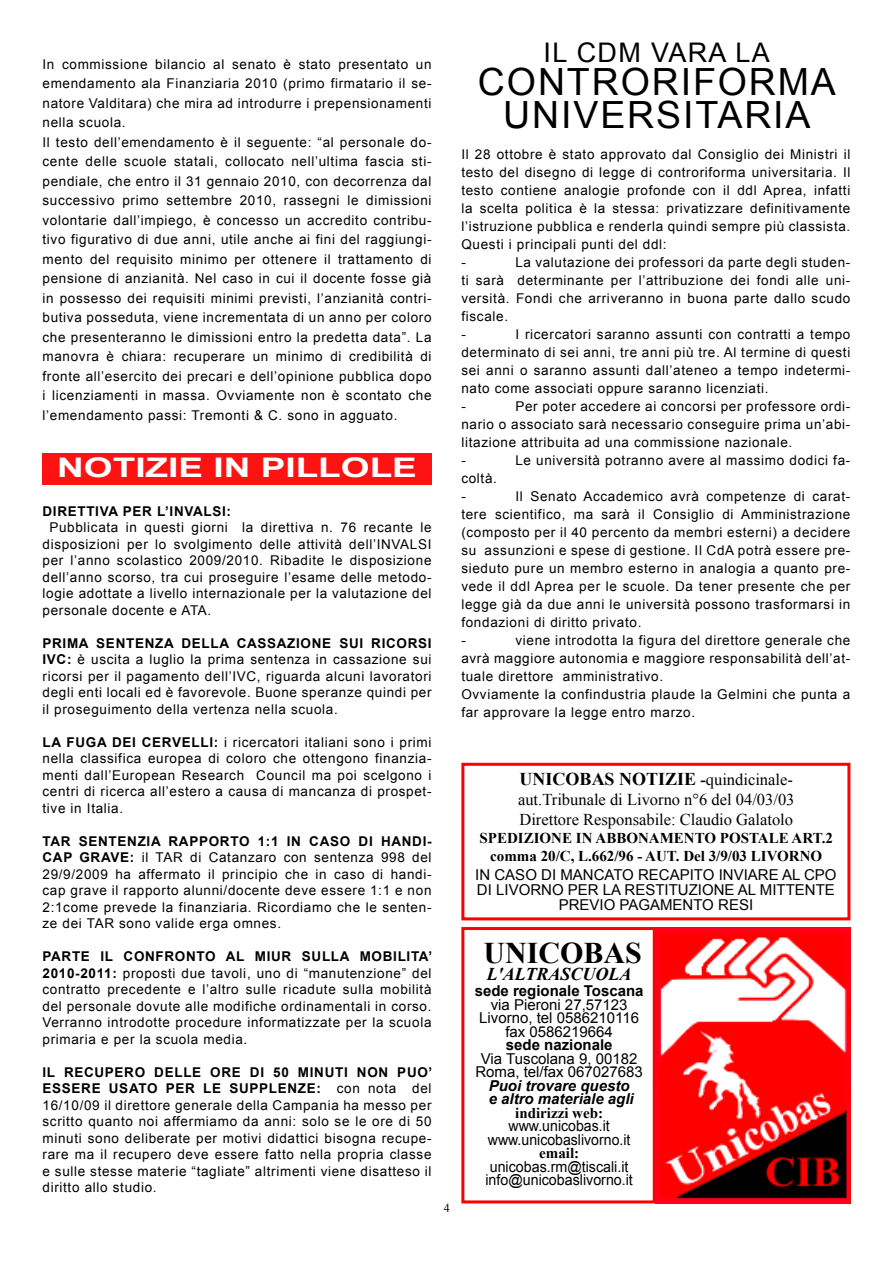
<style>
.page{position:relative;width:893px;height:1263px;background:#fff}
.page>*{position:absolute;margin:0;border:0;box-sizing:border-box;transform-origin:0 0}
.t1{font:37.5px "Arial";letter-spacing:.05em;color:#000}
.t2{font:700 30px "Times New Roman";color:#000}
.t3{font:700 27px "Arial";color:#fff;scale:1.37 1}
.t4{font:27px "Arial";letter-spacing:.05em;color:#000}
.t5{font:700 18px "Times New Roman";color:#000}
.t6{font:italic 700 18px "Times New Roman";color:#000}
.t7{font:16.5px "Times New Roman";color:#000}
.t8{font:15px/13.5px "Arial";color:#000;text-align:center}
.t9{font:700 15px/18px "Times New Roman";color:#000;text-align:center}
.t10{font:15px/13.5px "Arial";color:#000;text-align:center;scale:.95 1}
.t11{font:italic 700 15px/13.5px "Arial";color:#000;text-align:center}
.t12{font:15px "Arial";color:#000;scale:.94 1}
.t13{font:13.5px/16.5px "Arial";letter-spacing:.05em;color:#000;text-align:justify}
.t14{font:700 13.5px "Arial";letter-spacing:.05em;color:#000}
.t15{font:12px "Times New Roman";color:#000}
.s1{font-weight:700}
.s2{font-size:16.5px}
.s3{font-weight:400;font-size:16.5px}
.s4{font-weight:700;font-style:italic}
.s5{font-family:"Times New Roman";font-style:normal}
.s6{font-weight:400;font-style:normal}
.s7{font-family:"Times New Roman";font-weight:700}
</style>
<div class="page">
<img style="left:656px;top:927px;width:194px;height:276px">
<div style="left:461px;top:763px;width:389px;height:157px;border:3px solid #f00"></div>
<div style="left:461px;top:927px;width:195px;height:276px;border:3px solid #f00"></div>
<div style="left:43px;top:453px;width:389px;height:32px;background:#ff1212"></div>
<p class="t13" style="left:43px;top:55px;width:391px;line-height:19.5px">In commissione bilancio al senato è stato presentato un emendamento ala Finanziaria 2010 (primo firmatario il se&shy;natore Valditara) che mira ad introdurre i prepensionamenti nella scuola.</p>
<p class="t13" style="left:43px;top:133px;width:391px;line-height:19.5px">Il testo dell’emendamento è il seguente: “al personale do&shy;cente delle scuole statali, collocato nell’ultima fascia sti&shy;pendiale, che entro il 31 gennaio 2010, con decorrenza dal successivo primo settembre 2010, rassegni le dimissioni volontarie dall’impiego, è concesso un accredito contribu&shy;tivo figurativo di due anni, utile anche ai fini del raggiungi&shy;mento del requisito minimo per ottenere il trattamento di pensione di anzianità. Nel caso in cui il docente fosse già in possesso dei requisiti minimi previsti, l’anzianità contri&shy;butiva posseduta, viene incrementata di un anno per coloro che presenteranno le dimissioni entro la predetta data”. La manovra è chiara: recuperare un minimo di credibilità di fronte all’esercito dei precari e dell’opinione pubblica dopo i licenziamenti in massa. Ovviamente non è scontato che l’emendamento passi: Tremonti &amp; C. sono in agguato.</p>
<p class="t3" style="left:57px;top:450px;width:264px">NOTIZIE IN PILLOLE</p>
<p class="t14" style="left:43px;top:502px;width:190px">DIRETTIVA PER L’INVALSI:</p>
<p class="t13" style="left:43px;top:519px;width:391px;text-indent:7px">Pubblicata in questi giorni la direttiva n. 76 recante le disposizioni per lo svolgimento delle attività dell’INVALSI per l’anno scolastico 2009/2010. Ribadite le disposizione dell’anno scorso, tra cui proseguire l’esame delle metodo&shy;logie adottate a livello internazionale per la valutazione del personale docente e ATA.</p>
<p class="t13" style="left:43px;top:635px;width:391px"><span class="s1">PRIMA SENTENZA DELLA CASSAZIONE SUI RICORSI IVC:</span> è uscita a luglio la prima sentenza in cassazione sui ricorsi per il pagamento dell’IVC, riguarda alcuni lavoratori degli enti locali ed è favorevole. Buone speranze quindi per il proseguimento della vertenza nella scuola.</p>
<p class="t13" style="left:43px;top:734px;width:391px"><span class="s1">LA FUGA DEI CERVELLI:</span> i ricercatori italiani sono i primi nella classifica europea di coloro che ottengono finanzia&shy;menti dall’European Research Council ma poi scelgono i centri di ricerca all’estero a causa di mancanza di prospet&shy;tive in Italia.</p>
<p class="t13" style="left:43px;top:833px;width:391px"><span class="s1">TAR SENTENZIA RAPPORTO 1:1 IN CASO DI HANDI-CAP GRAVE:</span> il TAR di Catanzaro con sentenza 998 del 29/9/2009 ha affermato il principio che in caso di handi&shy;cap grave il rapporto alunni/docente deve essere 1:1 e non 2:1come prevede la finanziaria. Ricordiamo che le senten&shy;ze dei TAR sono valide erga omnes.</p>
<p class="t13" style="left:43px;top:948px;width:391px"><span class="s1">PARTE IL CONFRONTO AL MIUR SULLA MOBILITA’ 2010-2011:</span> proposti due tavoli, uno di “manutenzione” del contratto precedente e l’altro sulle ricadute sulla mobilità del personale dovute alle modifiche ordinamentali in corso.<br>Verranno introdotte procedure informatizzate per la scuola primaria e per la scuola media.</p>
<p class="t13" style="left:43px;top:1064px;width:391px"><span class="s1">IL RECUPERO DELLE ORE DI 50 MINUTI NON PUO’ ESSERE USATO PER LE SUPPLENZE:</span> con nota del 16/10/09 il direttore generale della Campania ha messo per scritto quanto noi affermiamo da anni: solo se le ore di 50 minuti sono deliberate per motivi didattici bisogna recupe&shy;rare ma il recupero deve essere fatto nella propria classe e sulle stesse materie “tagliate” altrimenti viene disatteso il diritto allo studio.</p>
<p class="t15" style="left:444px;top:1200px;width:7px">4</p>
<p class="t4" style="left:544px;top:35px;width:228px">IL CDM VARA LA</p>
<p class="t1" style="left:478px;top:57px;width:359px">CONTRORIFORMA</p>
<p class="t1" style="left:503px;top:90px;width:309px">UNIVERSITARIA</p>
<p class="t13" style="left:461px;top:145px;width:391px;line-height:18px">Il 28 ottobre è stato approvato dal Consiglio dei Ministri il testo del disegno di legge di controriforma universitaria. Il testo contiene analogie profonde con il ddl Aprea, infatti la scelta politica è la stessa: privatizzare definitivamente l’istruzione pubblica e renderla quindi sempre più classista.<br>Questi i principali punti del ddl:</p>
<p class="t13" style="left:461px;top:254px;width:6px">-</p>
<p class="t13" style="left:461px;top:253px;width:391px;line-height:18px;text-indent:54px">La valutazione dei professori da parte degli studen&shy;ti sarà determinante per l’attribuzione dei fondi alle uni&shy;versità. Fondi che arriveranno in buona parte dallo scudo fiscale.</p>
<p class="t13" style="left:461px;top:326px;width:6px">-</p>
<p class="t13" style="left:461px;top:325px;width:391px;line-height:18px;text-indent:54px">I ricercatori saranno assunti con contratti a tempo determinato di sei anni, tre anni più tre. Al termine di questi sei anni o saranno assunti dall’ateneo a tempo indetermi&shy;nato come associati oppure saranno licenziati.</p>
<p class="t13" style="left:461px;top:398px;width:6px">-</p>
<p class="t13" style="left:461px;top:397px;width:391px;line-height:18px;text-indent:54px">Per poter accedere ai concorsi per professore ordi&shy;nario o associato sarà necessario conseguire prima un’abi&shy;litazione attribuita ad una commissione nazionale.</p>
<p class="t13" style="left:461px;top:452px;width:6px">-</p>
<p class="t13" style="left:515px;top:452px;width:337px">Le università potranno avere al massimo dodici fa-</p>
<p class="t13" style="left:461px;top:470px;width:37px">coltà.</p>
<p class="t13" style="left:461px;top:488px;width:6px">-</p>
<p class="t13" style="left:461px;top:487px;width:391px;line-height:18px;text-indent:54px">Il Senato Accademico avrà competenze di carat&shy;tere scientifico, ma sarà il Consiglio di Amministrazione (composto per il 40 percento da membri esterni) a decidere su assunzioni e spese di gestione. Il CdA potrà essere pre&shy;sieduto pure un membro esterno in analogia a quanto pre&shy;vede il ddl Aprea per le scuole. Da tener presente che per legge già da due anni le università possono trasformarsi in fondazioni di diritto privato.</p>
<p class="t13" style="left:461px;top:632px;width:6px">-</p>
<p class="t13" style="left:461px;top:631px;width:391px;line-height:18px;text-indent:54px">viene introdotta la figura del direttore generale che avrà maggiore autonomia e maggiore responsabilità dell’at&shy;tuale direttore amministrativo.</p>
<p class="t13" style="left:461px;top:685px;width:390px;line-height:18px">Ovviamente la confindustria plaude la Gelmini che punta a far approvare la legge entro marzo.</p>
<p class="t5" style="left:520px;top:767px;width:275px">UNICOBAS NOTIZIE <span class="s2">-</span><span class="s3">quindicinale-</span></p>
<p class="t7" style="left:518px;top:788px;width:278px">aut.Tribunale di Livorno n°6 del 04/03/03</p>
<p class="t7" style="left:519px;top:808px;width:275px">Direttore Responsabile: Claudio Galatolo</p>
<p class="t9" style="left:480px;top:828px;width:355px">SPEDIZIONE IN ABBONAMENTO POSTALE ART.2 comma 20/C, L.662/96 - AUT. Del 3/9/03 LIVORNO</p>
<p class="t8" style="left:475px;top:867px;width:363px;line-height:15px">IN CASO DI MANCATO RECAPITO INVIARE AL CPO<br>DI LIVORNO PER LA RESTITUZIONE AL MITTENTE<br>PREVIO PAGAMENTO RESI</p>
<p class="t2" style="left:484px;top:933px;width:160px">UNICOBAS</p>
<p class="t6" style="left:487px;top:961px;width:146px">L'ALTRASCUOLA</p>
<p class="t8" style="left:475px;top:984px;width:170px"><span class="s1">sede regionale Toscana </span>via Pieroni 27,57123<br>Livorno, tel 0586210116 fax 0586219664<br><span class="s1">sede nazionale<br></span>Via Tuscolana 9, 00182<br>Roma, tel/fax 067027683<br><span class="s4">Puoi trovare questo</span></p>
<p class="t11" style="left:489px;top:1093px;width:147px">e altro materiale agli <span class="s5">indirizzi web: </span><span class="s6">www.unicobas.it</span></p>
<p class="t12" style="left:488px;top:1130px;width:153px">www.unicobaslivorno.it</p>
<p class="t10" style="left:490px;top:1146px;width:148px"><span class="s7">email: </span>unicobas.rm@tiscali.it</p>
<p class="t10" style="left:485px;top:1173px;width:157px">info@unicobaslivorno.it</p>
</div>
